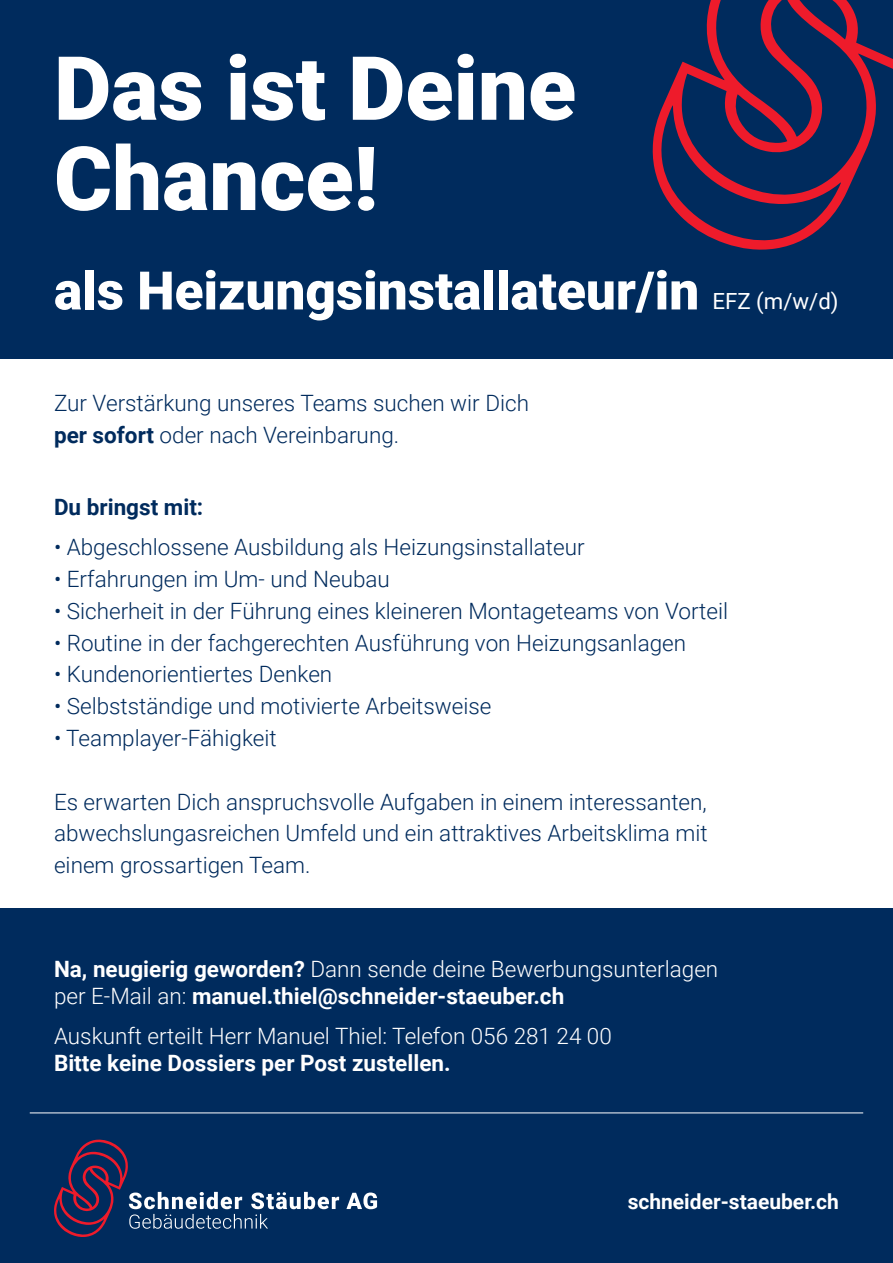
<style>
.page{position:relative;width:893px;height:1263px;background:#002b5d}
.page>*{position:absolute;margin:0;border:0;box-sizing:border-box;transform-origin:0 0}
.t1{font:900 88.65px/90.3px "Roboto";color:#fff}
.t2{font:900 53.1px "Roboto";color:#fff}
.t3{font:300 22.5px/31.8px "Roboto";color:#002b5d}
.t4{font:700 22.5px/26.8px "Roboto";color:#fff}
.t5{font:300 22.5px "Roboto";color:#fff}
.t6{font:700 22.5px "Roboto";color:#002b5d}
.t7{font:22.2px "Roboto";color:#fff}
.t8{font:700 21px "Roboto";color:#fff}
.s1{font-weight:700}
.s2{font-weight:300}
</style>
<div class="page">
<div style="left:0;top:360px;width:893px;height:548px;background:#fff"></div>
<svg style="left:54px;top:1139px;width:323px;height:98px"></svg>
<hr style="left:30px;top:1112px;width:833px;height:1px;background:#fff">
<svg style="left:653px;top:0;width:240px;height:250px"></svg>
<h1 class="t1" style="left:54px;top:40px;width:524px">Das ist Deine<br>Chance!</h1>
<h2 class="t2" style="left:54px;top:253px;width:647px">als Heizungsinstallateur/in</h2>
<p class="t7" style="left:712px;top:286px;width:128px">EFZ (m/w/d)</p>
<p class="t3" style="left:54px;top:387px;width:477px">Zur Verstärkung unseres Teams suchen wir Dich <span class="s1">per sofort</span> oder nach Vereinbarung.</p>
<p class="t6" style="left:54px;top:491px;width:151px">Du bringst mit:</p>
<p class="t3" style="left:54px;top:531px;width:532px">• Abgeschlossene Ausbildung als Heizungsinstallateur</p>
<p class="t3" style="left:54px;top:562px;width:337px">• Erfahrungen im Um- und Neubau</p>
<p class="t3" style="left:54px;top:594px;width:676px">• Sicherheit in der Führung eines kleineren Montageteams von Vorteil</p>
<p class="t3" style="left:54px;top:626px;width:634px">• Routine in der fachgerechten Ausführung von Heizungsanlagen</p>
<p class="t3" style="left:54px;top:658px;width:280px">• Kundenorientiertes Denken</p>
<p class="t3" style="left:54px;top:689px;width:439px">• Selbstständige und motivierte Arbeitsweise</p>
<p class="t3" style="left:54px;top:721px;width:224px">• Teamplayer-Fähigkeit</p>
<p class="t3" style="left:54px;top:785px;width:655px;text-align:justify">Es erwarten Dich anspruchsvolle Aufgaben in einem interessanten, abwechslungasreichen Umfeld und ein attraktives Arbeitsklima mit einem grossartigen Team.</p>
<p class="t4" style="left:54px;top:955px;width:666px">Na, neugierig geworden? <span class="s2">Dann sende deine Bewerbungsunterlagen per E-Mail an:</span> manuel.thiel@schneider-staeuber.ch</p>
<p class="t5" style="left:54px;top:1020px;width:559px">Auskunft erteilt Herr Manuel Thiel: Telefon 056 281 24 00</p>
<p class="t4" style="left:54px;top:1048px;width:398px">Bitte keine Dossiers per Post zustellen.</p>
<p class="t8" style="left:628px;top:1186px;width:213px">schneider-staeuber.ch</p>
</div>
